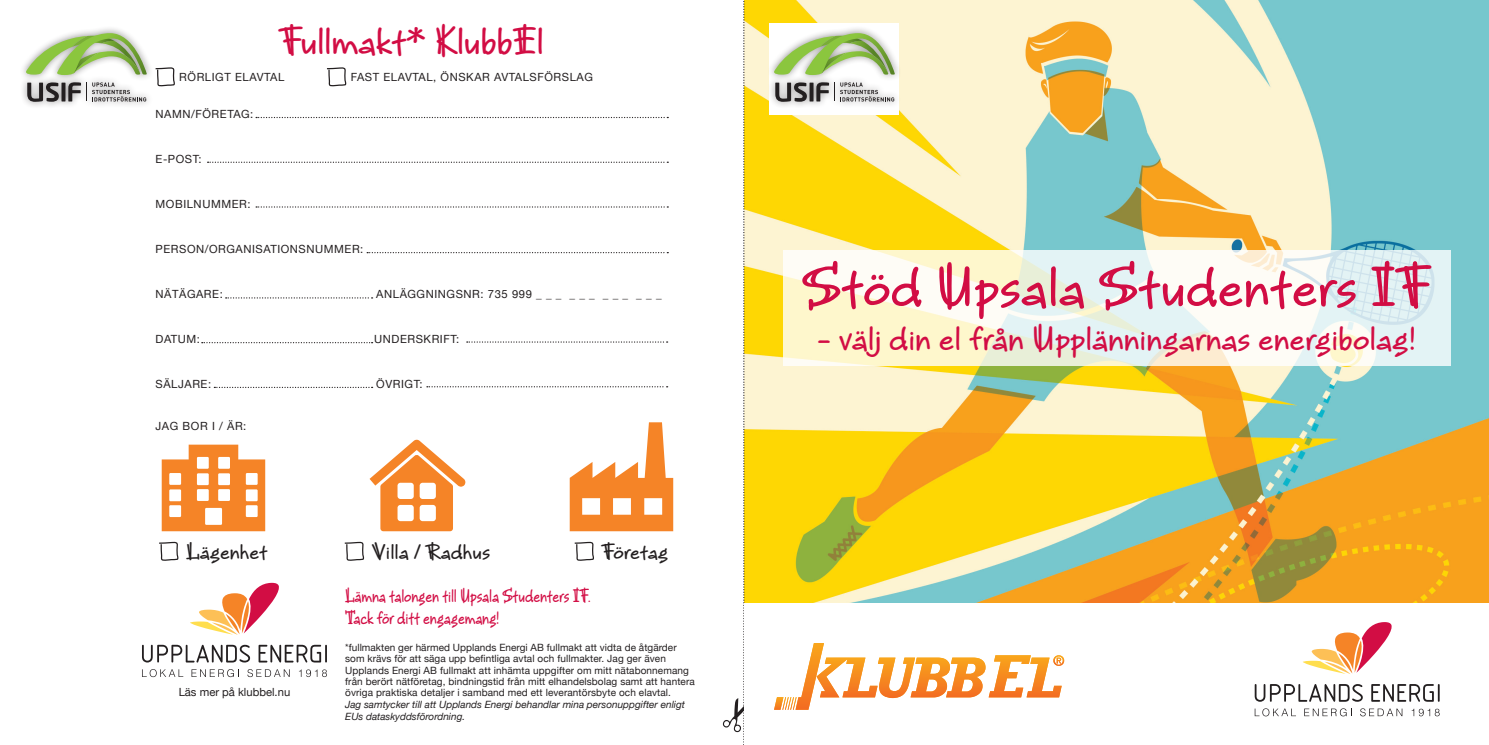
<style>
.page{position:relative;width:1489px;height:745px;background:#fff}
.page>*{position:absolute;margin:0;border:0;box-sizing:border-box;transform-origin:0 0}
.t1{font:700 57.75px "Bruno JB Std";color:#d20d44}
.t2{font:700 38.75px "Bruno JB Std";letter-spacing:-.01em;color:#d20d44}
.t3{font:700 34.75px "Bruno JB Std";color:#d20d44}
.t4{font:700 21.88px "Bruno JB Std";color:#231f20}
.t5{font:700 18.75px/21.2px "Bruno JB Std";letter-spacing:-.01em;color:#d20d44;scale:.82 1}
.t6{font:11.25px "Helvetica Neue";letter-spacing:.05em;color:#231f20}
.t7{font:11.25px "Helvetica Neue";color:#231f20}
.t8{font:10px/11.5px "Helvetica Neue";letter-spacing:.01em;color:#231f20}
.s1{font-style:italic}
</style>
<div class="page">
<img style="left:744px;top:0;width:744px;height:602px">
<svg style="left:722px;top:1px;width:22px;height:744px"></svg>
<svg style="left:1303px;top:622px;width:89px;height:51px"></svg>
<svg style="left:1254px;top:684px;width:108px;height:17px"></svg>
<svg style="left:1371px;top:684px;width:68px;height:17px"></svg>
<svg style="left:1254px;top:708px;width:41px;height:8px"></svg>
<svg style="left:1304px;top:708px;width:43px;height:8px"></svg>
<svg style="left:1360px;top:708px;width:42px;height:8px"></svg>
<svg style="left:1411px;top:708px;width:28px;height:7px"></svg>
<svg style="left:774px;top:643px;width:290px;height:66px"></svg>
<svg style="left:783px;top:250px;width:666px;height:116px"></svg>
<svg style="left:256px;top:117px;width:412px;height:1px"></svg>
<svg style="left:207px;top:161px;width:461px;height:2px"></svg>
<svg style="left:256px;top:206px;width:412px;height:1px"></svg>
<svg style="left:162px;top:444px;width:103px;height:87px"></svg>
<svg style="left:159px;top:541px;width:20px;height:20px"></svg>
<svg style="left:369px;top:439px;width:97px;height:92px"></svg>
<svg style="left:344px;top:541px;width:21px;height:20px"></svg>
<svg style="left:569px;top:422px;width:104px;height:109px"></svg>
<svg style="left:574px;top:541px;width:20px;height:20px"></svg>
<svg style="left:190px;top:582px;width:89px;height:52px"></svg>
<svg style="left:142px;top:644px;width:108px;height:18px"></svg>
<svg style="left:258px;top:644px;width:69px;height:18px"></svg>
<svg style="left:142px;top:669px;width:38px;height:7px"></svg>
<svg style="left:191px;top:669px;width:48px;height:7px"></svg>
<svg style="left:247px;top:669px;width:43px;height:7px"></svg>
<svg style="left:299px;top:669px;width:28px;height:7px"></svg>
<svg style="left:367px;top:252px;width:301px;height:1px"></svg>
<svg style="left:226px;top:297px;width:146px;height:1px"></svg>
<svg style="left:202px;top:342px;width:170px;height:1px"></svg>
<svg style="left:214px;top:386px;width:158px;height:2px"></svg>
<svg style="left:155px;top:67px;width:20px;height:20px"></svg>
<svg style="left:327px;top:67px;width:20px;height:20px"></svg>
<svg style="left:467px;top:341px;width:200px;height:1px"></svg>
<svg style="left:427px;top:386px;width:240px;height:1px"></svg>
<div style="left:769px;top:23px;width:129px;height:92px;background:#fff"></div>
<div style="left:19px;top:25px;width:135px;height:84px;background:#231f20;opacity:.5"></div>
<svg style="left:27px;top:82px;width:32px;height:20px"></svg>
<svg style="left:61px;top:83px;width:4px;height:18px"></svg>
<svg style="left:68px;top:82px;width:78px;height:19px"></svg>
<svg style="left:25px;top:33px;width:122px;height:42px"></svg>
<div style="left:766px;top:25px;width:135px;height:84px;background:#231f20;opacity:.5"></div>
<svg style="left:775px;top:82px;width:31px;height:20px"></svg>
<svg style="left:809px;top:83px;width:4px;height:18px"></svg>
<svg style="left:816px;top:82px;width:78px;height:19px"></svg>
<svg style="left:772px;top:33px;width:122px;height:42px"></svg>
<p class="t2" style="left:279px;top:16px;width:266px">Fullmakt* KlubbEl</p>
<p class="t6" style="left:179px;top:70px;width:106px">RÖRLIGT ELAVTAL</p>
<p class="t6" style="left:351px;top:70px;width:244px">FAST ELAVTAL, ÖNSKAR AVTALSFÖRSLAG</p>
<p class="t6" style="left:156px;top:107px;width:99px">NAMN/FÖRETAG:</p>
<p class="t6" style="left:156px;top:152px;width:48px">E-POST:</p>
<p class="t6" style="left:156px;top:197px;width:96px">MOBILNUMMER:</p>
<p class="t6" style="left:156px;top:242px;width:209px">PERSON/ORGANISATIONSNUMMER:</p>
<p class="t6" style="left:156px;top:287px;width:69px">NÄTÄGARE:</p>
<p class="t6" style="left:376px;top:287px;width:287px">ANLÄGGNINGSNR: 735 999 _ _ _ _ _ _ _ _ _ _ _ _</p>
<p class="t6" style="left:156px;top:332px;width:46px">DATUM:</p>
<p class="t6" style="left:374px;top:332px;width:87px">UNDERSKRIFT:</p>
<p class="t6" style="left:156px;top:377px;width:57px">SÄLJARE:</p>
<p class="t6" style="left:376px;top:377px;width:48px">ÖVRIGT:</p>
<p class="t6" style="left:156px;top:419px;width:92px">JAG BOR I / ÄR:</p>
<p class="t4" style="left:186px;top:537px;width:83px">Lägenhet</p>
<p class="t4" style="left:372px;top:537px;width:120px">Villa / Radhus</p>
<p class="t4" style="left:602px;top:537px;width:68px">Företag</p>
<p class="t7" style="left:179px;top:684px;width:113px">Läs mer på klubbel.nu</p>
<p class="t5" style="left:345px;top:584px;width:301px">Lämna talongen till Upsala Studenters IF.<br>Tack för ditt engagemang!</p>
<p class="t8" style="left:345px;top:641px;width:351px">*fullmakten ger härmed Upplands Energi AB fullmakt att vidta de åtgärder som krävs för att säga upp befintliga avtal och fullmakter. Jag ger även Upplands Energi AB fullmakt att inhämta uppgifter om mitt nätabonnemang från berört nätföretag, bindningstid från mitt elhandelsbolag samt att hantera övriga praktiska detaljer i samband med ett leverantörsbyte och elavtal.<br><span class="s1">Jag samtycker till att Upplands Energi behandlar mina personuppgifter enligt EUs dataskyddsförordning.</span></p>
<p class="t1" style="left:801px;top:249px;width:631px">Stöd Upsala Studenters IF</p>
<p class="t3" style="left:817px;top:316px;width:600px">– välj din el från Upplänningarnas energibolag!</p>
</div>
